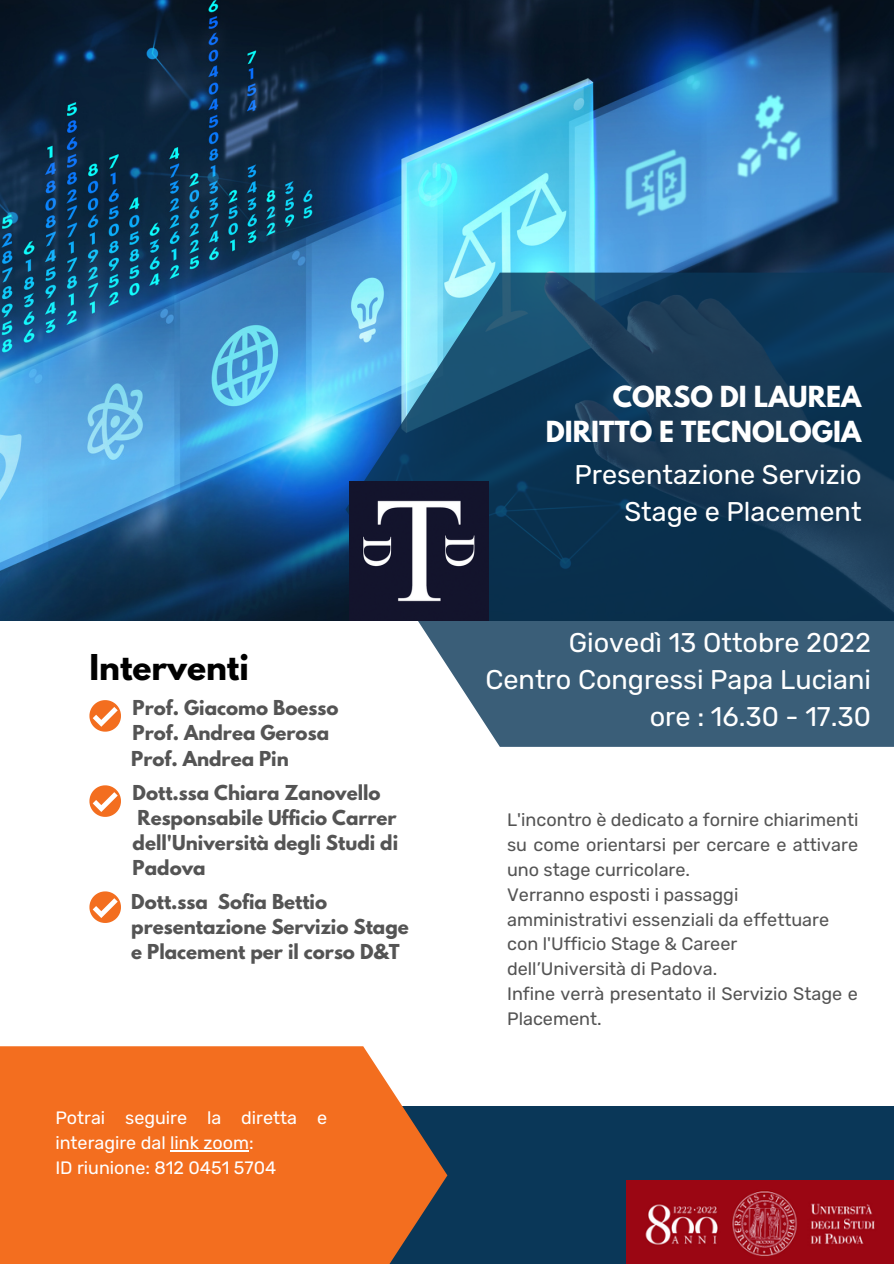
<style>
.page{position:relative;width:894px;height:1264px;background:#fff}
.page>*{position:absolute;margin:0;border:0;box-sizing:border-box;transform-origin:0 0}
.t1{font:700 31.5px "League Spartan";color:#000}
.t2{font:27px/37.2px "Rubik";color:#fff;text-align:right}
.t3{font:700 25.65px/35px "League Spartan";color:#fff;text-align:right}
.t4{font:700 18.3px/24.8px "League Spartan";color:#545454}
.t5{font:18px/24.8px "Rubik";color:#545454}
.t6{font:18px/24.8px "Rubik";color:#fff}
</style>
<div class="page">
<img style="left:0;top:0;width:893px;height:620px">
<svg style="left:345px;top:272px;width:548px;height:475px;background:#2f5773"></svg>
<div style="left:0;top:1106px;width:893px;height:157px;background:#0a3758"></div>
<svg style="left:0;top:1046px;width:447px;height:217px;background:#e9712a"></svg>
<svg style="left:89px;top:700px;width:32px;height:31px"></svg>
<svg style="left:89px;top:785px;width:32px;height:31px"></svg>
<svg style="left:89px;top:891px;width:32px;height:32px"></svg>
<img style="left:349px;top:482px;width:139px;height:138px">
<img style="left:626px;top:1180px;width:267px;height:83px">
<hr style="left:170px;top:1150px;width:79px;height:1px;background:#fff">
<h1 class="t1" style="left:89px;top:651px;width:161px">Interventi</h1>
<p class="t4" style="left:133px;top:697px;width:207px">Prof. Giacomo Boesso</p>
<p class="t4" style="left:131px;top:722px;width:199px;line-height:25.7px">Prof. Andrea Gerosa<br>Prof. Andrea Pin</p>
<p class="t4" style="left:133px;top:783px;width:267px">Dott.ssa Chiara Zanovello<br>Responsabile Ufficio Carrer dell'Università degli Studi di<br>Padova</p>
<p class="t4" style="left:131px;top:892px;width:279px">Dott.ssa Sofia Bettio presentazione Servizio Stage e Placement per il corso D&amp;T</p>
<p class="t6" style="left:55px;top:1105px;width:273px">Potrai seguire la diretta e interagire dal link zoom:<br>ID riunione: 812 0451 5704</p>
<h3 class="t3" style="left:545px;top:382px;width:317px">CORSO DI LAUREA<br>DIRITTO E TECNOLOGIA</h3>
<h2 class="t2" style="left:574px;top:455px;width:288px">Presentazione Servizio<br>Stage e Placement</h2>
<h2 class="t2" style="left:485px;top:624px;width:387px">Giovedì 13 Ottobre 2022<br>Centro Congressi Papa Luciani ore : 16.30 - 17.30</h2>
<p class="t5" style="left:507px;top:807px;width:353px">L'incontro è dedicato a fornire chiarimenti su come orientarsi per cercare e attivare uno stage curricolare.<br>Verranno esposti i passaggi amministrativi essenziali da effettuare con l'Ufficio Stage &amp; Career dell’Università di Padova.<br>Infine verrà presentato il Servizio Stage e<br>Placement.</p>
</div>
